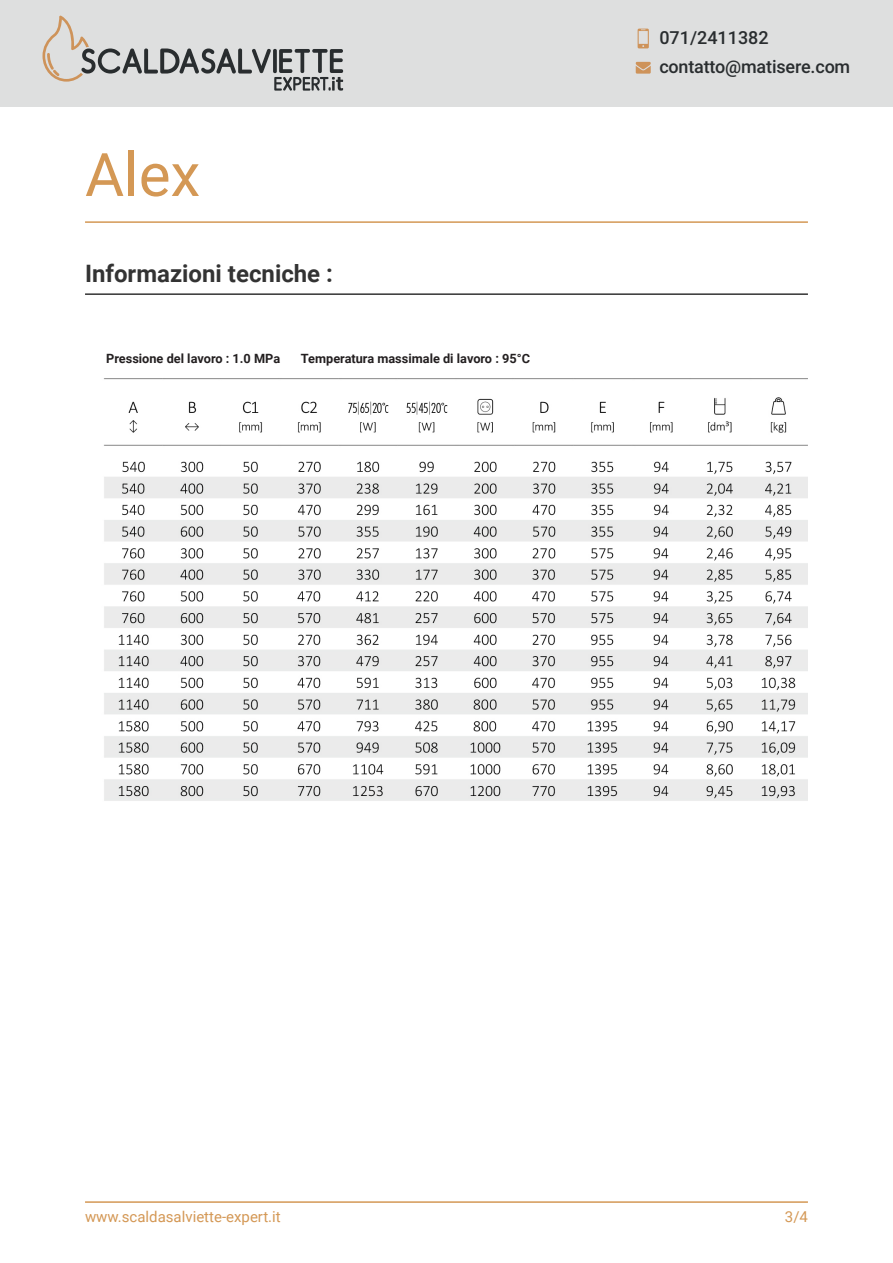
<style>
.page{position:relative;width:893px;height:1263px;background:#fff}
.page>*{position:absolute;margin:0;border:0;box-sizing:border-box;transform-origin:0 0}
.t1{font:60px "Roboto";color:#d49855}
.t2{font:700 24px "Roboto";color:#333}
.t3{font:500 18px/29.2px "Roboto";letter-spacing:-.01em;color:#292d2f}
.t4{font:15px "Roboto";color:#d49855}
.t5{font:700 12.75px "Roboto";color:#231f20}
</style>
<div class="page">
<div style="left:0;top:0;width:892px;height:106px;background:#dedfdf"></div>
<svg style="left:42px;top:16px;width:301px;height:75px"></svg>
<svg style="left:638px;top:29px;width:11px;height:19px"></svg>
<svg style="left:636px;top:62px;width:15px;height:12px"></svg>
<hr style="left:85px;top:221px;width:723px;height:2px;background:#d49855">
<hr style="left:85px;top:1201px;width:723px;height:2px;background:#d49855">
<hr style="left:85px;top:293px;width:723px;height:2px;background:#333">
<img style="left:103px;top:378px;width:705px;height:423px">
<h1 class="t1" style="left:85px;top:133px;width:117px">Alex</h1>
<h2 class="t2" style="left:85px;top:256px;width:249px">Informazioni tecniche :</h2>
<p class="t5" style="left:106px;top:350px;width:176px">Pressione del lavoro : 1.0 MPa</p>
<p class="t5" style="left:301px;top:350px;width:231px">Temperatura massimale di lavoro : 95°C</p>
<h3 class="t3" style="left:659px;top:22px;width:192px">071/2411382 contatto@matisere.com</h3>
<p class="t4" style="left:85px;top:1206px;width:197px">www.scaldasalviette-expert.it</p>
<p class="t4" style="left:785px;top:1206px;width:25px">3/4</p>
</div>
